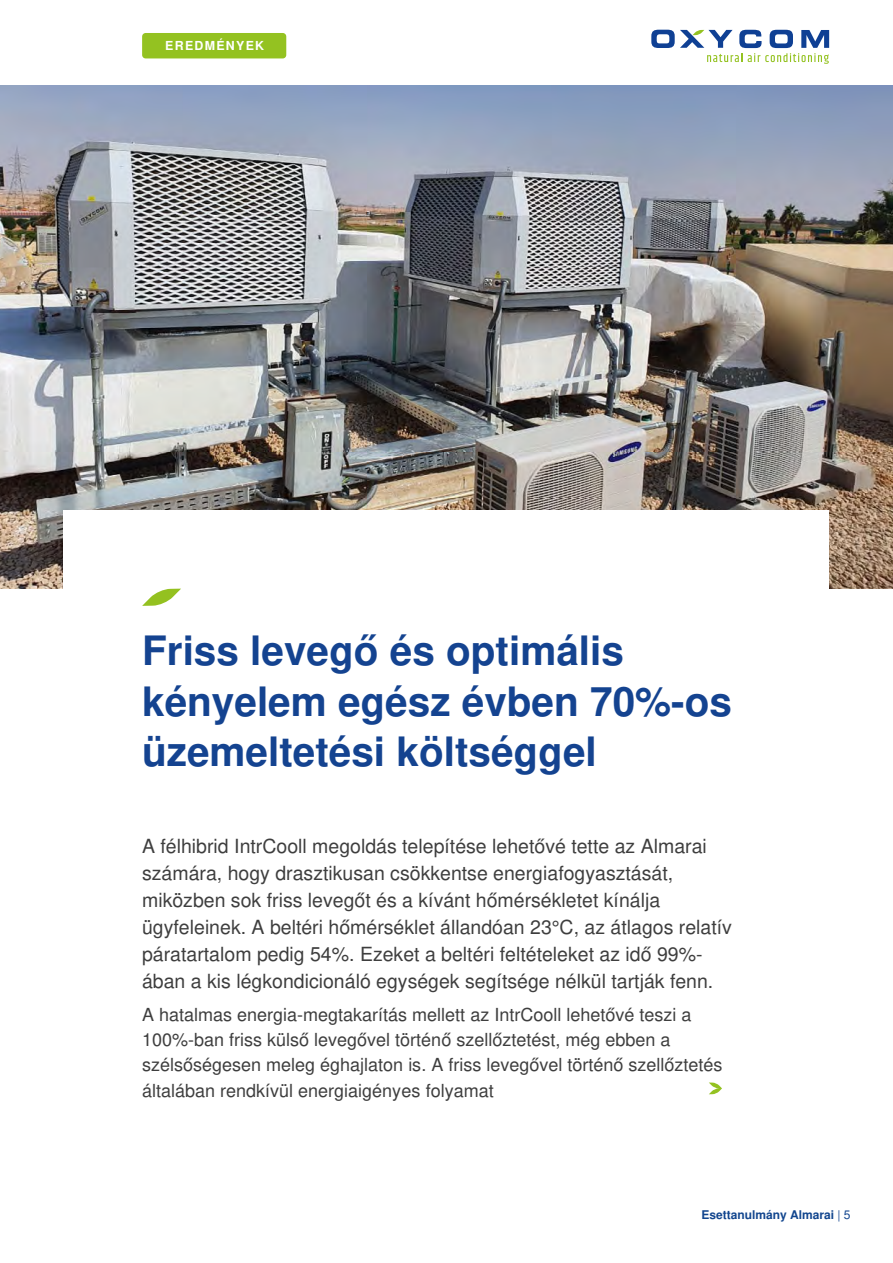
<style>
.page{position:relative;width:893px;height:1263px;background:#fff}
.page>*{position:absolute;margin:0;border:0;box-sizing:border-box;transform-origin:0 0}
.t1{font:700 40.5px/50.1px "Nimbus San L";color:#144390}
.t2{font:19.5px/27px "Nimbus San L";color:#3e3e3e}
.t3{font:18px/25.3px "Nimbus San L";color:#3e3e3e}
.t4{font:700 12.45px "Nimbus San L";letter-spacing:.1em;color:#fff}
.t5{font:700 12px "Nimbus San L";color:#11458e}
.s1{font-weight:400}
</style>
<div class="page">
<svg style="left:651px;top:30px;width:178px;height:34px"></svg>
<div style="left:142px;top:33px;width:144px;height:25px;background:#94c221;border-radius:4px"></div>
<img style="left:0;top:85px;width:893px;height:504px">
<div style="left:64px;top:510px;width:765px;height:142px;background:#fff"></div>
<svg style="left:142px;top:589px;width:39px;height:17px"></svg>
<svg style="left:709px;top:1082px;width:13px;height:12px"></svg>
<p class="t4" style="left:165px;top:37px;width:100px">EREDMÉNYEK</p>
<h1 class="t1" style="left:142px;top:625px;width:591px">Friss levegő és optimális kényelem egész évben 70%-os üzemeltetési költséggel</h1>
<p class="t2" style="left:142px;top:831px;width:591px">A félhibrid IntrCooll megoldás telepítése lehetővé tette az Almarai számára, hogy drasztikusan csökkentse energiafogyasztását, miközben sok friss levegőt és a kívánt hőmérsékletet kínálja ügyfeleinek. A beltéri hőmérséklet állandóan 23°C, az átlagos relatív páratartalom pedig 54%. Ezeket a beltéri feltételeket az idő 99%- ában a kis légkondicionáló egységek segítsége nélkül tartják fenn.</p>
<p class="t3" style="left:142px;top:1001px;width:582px">A hatalmas energia-megtakarítás mellett az IntrCooll lehetővé teszi a 100%-ban friss külső levegővel történő szellőztetést, még ebben a szélsőségesen meleg éghajlaton is. A friss levegővel történő szellőztetés általában rendkívül energiaigényes folyamat</p>
<p class="t5" style="left:701px;top:1206px;width:151px">Esettanulmány Almarai <span class="s1">| 5</span></p>
</div>
